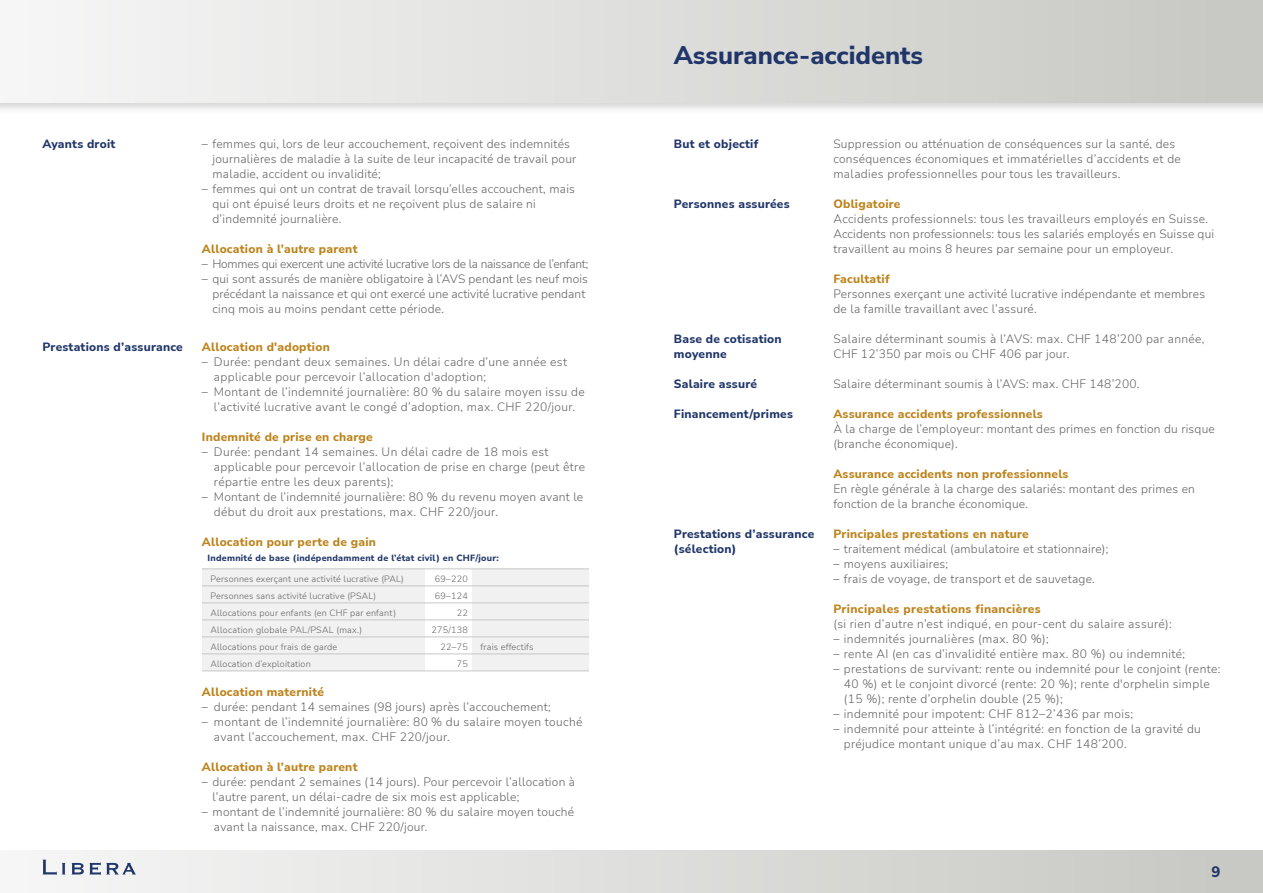
<style>
.page{position:relative;width:1263px;height:893px;background:#fff}
.page>*{position:absolute;margin:0;border:0;box-sizing:border-box;transform-origin:0 0}
.t1{font:800 25.5px "Nunito Sans";color:#203669}
.t2{font:800 15px "Nunito Sans";color:#203669}
.t3{font:300 12px/15px "Nunito Sans";letter-spacing:.02em;color:#646363}
.t4{font:800 12px "Nunito Sans";letter-spacing:.02em;color:#bd831b}
.t5{font:800 12px/15px "Nunito Sans";letter-spacing:.02em;color:#203669}
.t6{font:300 12px "Nunito Sans";letter-spacing:-.02em;color:#646363}
.t7{font:300 9px "Nunito Sans";letter-spacing:.02em;color:#646363}
.t8{font:800 9px "Nunito Sans";letter-spacing:.03em;color:#203669}
</style>
<div class="page">
<div style="left:0;top:0;width:1263px;height:115px;background:#000;opacity:.17"></div>
<div style="left:0;top:0;width:1263px;height:102px;background:linear-gradient(to right,#f7f7f7,#c6c6c2)"></div>
<div style="left:0;top:850px;width:1263px;height:43px;background:linear-gradient(to right,#f6f6f6,#c7c7c2)"></div>
<svg style="left:71px;top:863px;width:13px;height:11px"></svg>
<svg style="left:90px;top:862px;width:46px;height:13px"></svg>
<svg style="left:43px;top:860px;width:22px;height:15px"></svg>
<svg style="left:202px;top:569px;width:387px;height:101px"></svg>
<hr style="left:202px;top:568px;width:223px;height:1px;background:#c6c6c6">
<hr style="left:425px;top:568px;width:47px;height:1px;background:#c6c6c6">
<hr style="left:472px;top:568px;width:117px;height:1px;background:#c6c6c6">
<hr style="left:202px;top:585px;width:223px;height:1px;background:#c6c6c6">
<hr style="left:425px;top:585px;width:47px;height:1px;background:#c6c6c6">
<hr style="left:472px;top:585px;width:117px;height:1px;background:#c6c6c6">
<hr style="left:202px;top:602px;width:223px;height:1px;background:#c6c6c6">
<hr style="left:425px;top:602px;width:47px;height:1px;background:#c6c6c6">
<hr style="left:472px;top:602px;width:117px;height:1px;background:#c6c6c6">
<hr style="left:202px;top:619px;width:223px;height:1px;background:#c6c6c6">
<hr style="left:425px;top:619px;width:47px;height:1px;background:#c6c6c6">
<hr style="left:472px;top:619px;width:117px;height:1px;background:#c6c6c6">
<hr style="left:202px;top:636px;width:223px;height:1px;background:#c6c6c6">
<hr style="left:425px;top:636px;width:47px;height:1px;background:#c6c6c6">
<hr style="left:472px;top:636px;width:117px;height:1px;background:#c6c6c6">
<hr style="left:202px;top:653px;width:223px;height:1px;background:#c6c6c6">
<hr style="left:425px;top:653px;width:47px;height:1px;background:#c6c6c6">
<hr style="left:472px;top:653px;width:117px;height:1px;background:#c6c6c6">
<hr style="left:202px;top:670px;width:223px;height:1px;background:#c6c6c6">
<hr style="left:425px;top:670px;width:47px;height:1px;background:#c6c6c6">
<hr style="left:472px;top:670px;width:117px;height:1px;background:#c6c6c6">
<p class="t5" style="left:43px;top:136px;width:74px">Ayants droit</p>
<p class="t5" style="left:43px;top:339px;width:142px">Prestations d’assurance</p>
<p class="t3" style="left:212px;top:136px;width:365px;text-indent:-10px">– femmes qui, lors de leur accouchement, reçoivent des indemnités journalières de maladie à la suite de leur incapacité de travail pour maladie, accident ou invalidité;</p>
<p class="t3" style="left:212px;top:181px;width:364px;text-indent:-10px">– femmes qui ont un contrat de travail lorsqu’elles accouchent, mais qui ont épuisé leurs droits et ne reçoivent plus de salaire ni d’indemnité journalière.</p>
<p class="t4" style="left:202px;top:241px;width:157px">Allocation à l’autre parent</p>
<p class="t6" style="left:202px;top:256px;width:388px">– Hommes qui exercent une activité lucrative lors de la naissance de l’enfant;</p>
<p class="t3" style="left:212px;top:271px;width:377px;text-indent:-10px">– qui sont assurés de manière obligatoire à l’AVS pendant les neuf mois précédant la naissance et qui ont exercé une activité lucrative pendant cinq mois au moins pendant cette période.</p>
<p class="t4" style="left:202px;top:339px;width:129px">Allocation d'adoption</p>
<p class="t3" style="left:214px;top:354px;width:355px;text-indent:-12px">– Durée: pendant deux semaines. Un délai cadre d’une année est applicable pour percevoir l’allocation d'adoption;</p>
<p class="t3" style="left:202px;top:384px;width:384px;text-align:center">– Montant de l’indemnité journalière: 80 % du salaire moyen issu de l’activité lucrative avant le congé d’adoption, max. CHF 220/jour.</p>
<p class="t4" style="left:202px;top:429px;width:172px">Indemnité de prise en charge</p>
<p class="t3" style="left:214px;top:444px;width:373px;text-indent:-12px">– Durée: pendant 14 semaines. Un délai cadre de 18 mois est applicable pour percevoir l’allocation de prise en charge (peut être répartie entre les deux parents);</p>
<p class="t3" style="left:214px;top:489px;width:371px;text-indent:-12px">– Montant de l’indemnité journalière: 80 % du revenu moyen avant le début du droit aux prestations, max. CHF 220/jour.</p>
<p class="t4" style="left:202px;top:534px;width:176px">Allocation pour perte de gain</p>
<p class="t8" style="left:208px;top:551px;width:293px">Indemnité de base (indépendamment de l’état civil) en CHF/jour:</p>
<p class="t7" style="left:210px;top:573px;width:195px">Personnes exerçant une activité lucrative (PAL)</p>
<p class="t7" style="left:435px;top:573px;width:34px">69–220</p>
<p class="t7" style="left:210px;top:590px;width:167px">Personnes sans activité lucrative (PSAL)</p>
<p class="t7" style="left:435px;top:590px;width:34px">69–124</p>
<p class="t7" style="left:210px;top:607px;width:187px">Allocations pour enfants (en CHF par enfant)</p>
<p class="t7" style="left:457px;top:607px;width:13px">22</p>
<p class="t7" style="left:210px;top:624px;width:153px">Allocation globale PAL/PSAL (max.)</p>
<p class="t7" style="left:431px;top:624px;width:38px">275/138</p>
<p class="t7" style="left:210px;top:641px;width:128px">Allocations pour frais de garde</p>
<p class="t7" style="left:441px;top:641px;width:29px">22–75</p>
<p class="t7" style="left:481px;top:641px;width:54px">frais effectifs</p>
<p class="t7" style="left:210px;top:658px;width:102px">Allocation d’exploitation</p>
<p class="t7" style="left:457px;top:658px;width:13px">75</p>
<p class="t4" style="left:202px;top:684px;width:124px">Allocation maternité</p>
<p class="t3" style="left:202px;top:699px;width:350px">– durée: pendant 14 semaines (98 jours) après l’accouchement;</p>
<p class="t3" style="left:214px;top:714px;width:370px;text-indent:-12px">– montant de l’indemnité journalière: 80 % du salaire moyen touché avant l’accouchement, max. CHF 220/jour.</p>
<p class="t4" style="left:202px;top:759px;width:157px">Allocation à l’autre parent</p>
<p class="t3" style="left:212px;top:774px;width:364px;text-indent:-10px">– durée: pendant 2 semaines (14 jours). Pour percevoir l’allocation à l’autre parent, un délai-cadre de six mois est applicable;</p>
<p class="t3" style="left:214px;top:804px;width:362px;text-indent:-12px">– montant de l’indemnité journalière: 80 % du salaire moyen touché avant la naissance, max. CHF 220/jour.</p>
<h1 class="t1" style="left:674px;top:37px;width:251px">Assurance-accidents</h1>
<p class="t5" style="left:674px;top:136px;width:86px">But et objectif</p>
<p class="t5" style="left:674px;top:196px;width:117px">Personnes assurées</p>
<p class="t5" style="left:674px;top:331px;width:109px">Base de cotisation moyenne</p>
<p class="t5" style="left:674px;top:376px;width:85px">Salaire assuré</p>
<p class="t5" style="left:674px;top:406px;width:121px">Financement/primes</p>
<p class="t5" style="left:674px;top:526px;width:142px">Prestations d’assurance (sélection)</p>
<p class="t3" style="left:833px;top:136px;width:349px">Suppression ou atténuation de conséquences sur la santé, des conséquences économiques et immatérielles d’accidents et de maladies professionnelles pour tous les travailleurs.</p>
<p class="t4" style="left:833px;top:196px;width:69px">Obligatoire</p>
<p class="t3" style="left:833px;top:211px;width:382px">Accidents professionnels: tous les travailleurs employés en Suisse.<br>Accidents non professionnels: tous les salariés employés en Suisse qui travaillent au moins 8 heures par semaine pour un employeur.</p>
<p class="t4" style="left:833px;top:271px;width:58px">Facultatif</p>
<p class="t3" style="left:833px;top:286px;width:373px">Personnes exerçant une activité lucrative indépendante et membres de la famille travaillant avec l’assuré.</p>
<p class="t3" style="left:833px;top:331px;width:373px">Salaire déterminant soumis à l’AVS: max. CHF 148’200 par année,<br>CHF 12’350 par mois ou CHF 406 par jour.</p>
<p class="t3" style="left:833px;top:376px;width:308px">Salaire déterminant soumis à l’AVS: max. CHF 148’200.</p>
<p class="t4" style="left:833px;top:406px;width:211px">Assurance accidents professionnels</p>
<p class="t3" style="left:833px;top:421px;width:383px">À la charge de l’employeur: montant des primes en fonction du risque (branche économique).</p>
<p class="t4" style="left:833px;top:466px;width:237px">Assurance accidents non professionnels</p>
<p class="t3" style="left:833px;top:481px;width:363px">En règle générale à la charge des salariés: montant des primes en fonction de la branche économique.</p>
<p class="t4" style="left:833px;top:526px;width:197px">Principales prestations en nature</p>
<p class="t3" style="left:833px;top:541px;width:276px">– traitement médical (ambulatoire et stationnaire);</p>
<p class="t3" style="left:833px;top:556px;width:116px">– moyens auxiliaires;</p>
<p class="t3" style="left:833px;top:571px;width:263px">– frais de voyage, de transport et de sauvetage.</p>
<p class="t4" style="left:833px;top:601px;width:209px">Principales prestations financières</p>
<p class="t3" style="left:833px;top:616px;width:340px">(si rien d’autre n’est indiqué, en pour-cent du salaire assuré):</p>
<p class="t3" style="left:833px;top:631px;width:217px">– indemnités journalières (max. 80 %);</p>
<p class="t3" style="left:833px;top:646px;width:353px">– rente AI (en cas d’invalidité entière max. 80 %) ou indemnité;</p>
<p class="t3" style="left:844px;top:661px;width:378px;text-indent:-10px">– prestations de survivant: rente ou indemnité pour le conjoint (rente:<br>40 %) et le conjoint divorcé (rente: 20 %); rente d'orphelin simple (15 %); rente d’orphelin double (25 %);</p>
<p class="t3" style="left:833px;top:706px;width:301px">– indemnité pour impotent: CHF 812–2’436 par mois;</p>
<p class="t3" style="left:844px;top:721px;width:358px;text-indent:-10px">– indemnité pour atteinte à l’intégrité: en fonction de la gravité du préjudice montant unique d’au max. CHF 148’200.</p>
<p class="t2" style="left:1211px;top:861px;width:10px">9</p>
</div>
